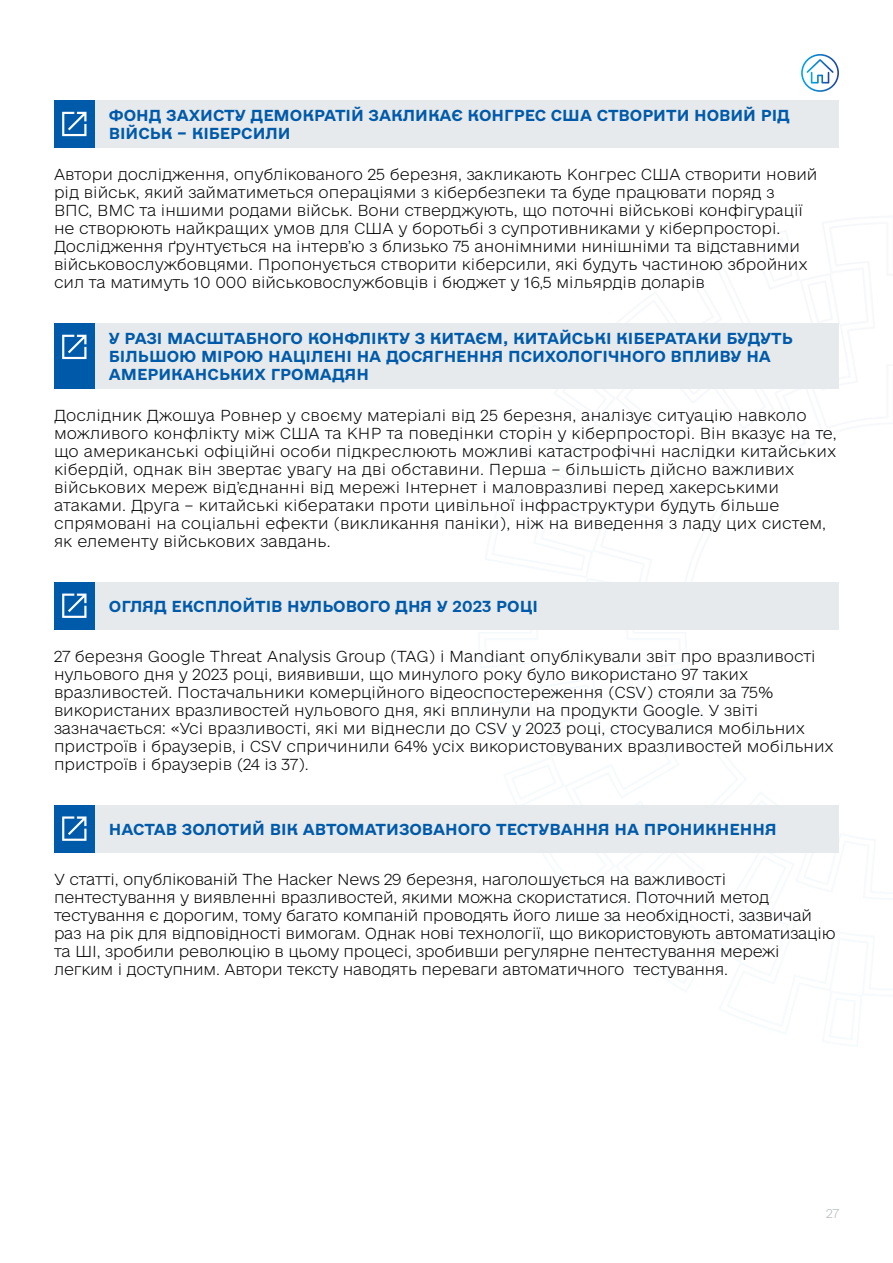
<style>
.page{position:relative;width:893px;height:1263px;background:#fff}
.page>*{position:absolute;margin:0;border:0;box-sizing:border-box;transform-origin:0 0}
.t1{font:15px/18px "e Ukraine Thin";color:#000}
.Подзаголовок{font:15px/18px "e Ukraine Head Bold";color:#005aaa}
.t2{font:12px "e Ukraine Thin";color:#b5b9bc}
</style>
<div class="page">
<svg style="left:801px;top:54px;width:38px;height:38px"></svg>
<div style="left:95px;top:323px;width:744px;height:66px;background:#e7eaec"></div>
<div style="left:54px;top:323px;width:41px;height:66px;background:#005aaa"></div>
<svg style="left:62px;top:335px;width:24px;height:24px"></svg>
<div style="left:95px;top:100px;width:744px;height:48px;background:#e7eaec"></div>
<div style="left:95px;top:582px;width:744px;height:48px;background:#e7eaec"></div>
<div style="left:95px;top:805px;width:744px;height:47px;background:#e7eaec"></div>
<div style="left:54px;top:100px;width:41px;height:48px;background:#005aaa"></div>
<div style="left:54px;top:582px;width:41px;height:48px;background:#005aaa"></div>
<div style="left:54px;top:805px;width:41px;height:47px;background:#005aaa"></div>
<svg style="left:62px;top:112px;width:24px;height:24px"></svg>
<svg style="left:62px;top:593px;width:24px;height:25px"></svg>
<svg style="left:62px;top:816px;width:24px;height:25px"></svg>
<p class="Подзаголовок" style="left:109px;top:107px;width:683px">ФОНД ЗАХИСТУ ДЕМОКРАТІЙ ЗАКЛИКАЄ КОНГРЕС США СТВОРИТИ НОВИЙ РІД<br>ВІЙСЬК – КІБЕРСИЛИ</p>
<p class="t1" style="left:54px;top:166px;width:765px">Автори дослідження, опублікованого 25 березня, закликають Конгрес США створити новий рід військ, який займатиметься операціями з кібербезпеки та буде працювати поряд з<br>ВПС, ВМС та іншими родами військ. Вони стверджують, що поточні військові конфігурації не створюють найкращих умов для США у боротьбі з супротивниками у кіберпросторі.<br>Дослідження ґрунтується на інтерв’ю з близько 75 анонімними нинішніми та відставними військовослужбовцями. Пропонується створити кіберсили, які будуть частиною збройних сил та матимуть 10 000 військовослужбовців і бюджет у 16,5 мільярдів доларів</p>
<p class="Подзаголовок" style="left:109px;top:330px;width:686px">У РАЗІ МАСШТАБНОГО КОНФЛІКТУ З КИТАЄМ, КИТАЙСЬКІ КІБЕРАТАКИ БУДУТЬ<br>БІЛЬШОЮ МІРОЮ НАЦІЛЕНІ НА ДОСЯГНЕННЯ ПСИХОЛОГІЧНОГО ВПЛИВУ НА<br>АМЕРИКАНСЬКИХ ГРОМАДЯН</p>
<p class="t1" style="left:54px;top:407px;width:784px">Дослідник Джошуа Ровнер у своєму матеріалі від 25 березня, аналізує ситуацію навколо можливого конфлікту між США та КНР та поведінки сторін у кіберпросторі. Він вказує на те, що американські офіційні особи підкреслюють можливі катастрофічні наслідки китайських кібердій, однак він звертає увагу на дві обставини. Перша – більшість дійсно важливих військових мереж від’єднанні від мережі Інтернет і маловразливі перед хакерськими атаками. Друга – китайські кібератаки проти цивільної інфраструктури будуть більше спрямовані на соціальні ефекти (викликання паніки), ніж на виведення з ладу цих систем, як елементу військових завдань.</p>
<p class="Подзаголовок" style="left:109px;top:597px;width:431px">ОГЛЯД ЕКСПЛОЙТІВ НУЛЬОВОГО ДНЯ У 2023 РОЦІ</p>
<p class="t1" style="left:54px;top:648px;width:781px">27 березня Google Threat Analysis Group (TAG) і Mandiant опублікували звіт про вразливості нульового дня у 2023 році, виявивши, що минулого року було використано 97 таких вразливостей. Постачальники комерційного відеоспостереження (CSV) стояли за 75% використаних вразливостей нульового дня, які вплинули на продукти Google. У звіті зазначається: «Усі вразливості, які ми віднесли до CSV у 2023 році, стосувалися мобільних пристроїв і браузерів, і CSV спричинили 64% усіх використовуваних вразливостей мобільних пристроїв і браузерів (24 із 37).</p>
<p class="Подзаголовок" style="left:109px;top:820px;width:669px">НАСТАВ ЗОЛОТИЙ ВІК АВТОМАТИЗОВАНОГО ТЕСТУВАННЯ НА ПРОНИКНЕННЯ</p>
<p class="t1" style="left:54px;top:871px;width:783px">У статті, опублікованій The Hacker News 29 березня, наголошується на важливості пентестування у виявленні вразливостей, якими можна скористатися. Поточний метод тестування є дорогим, тому багато компаній проводять його лише за необхідності, зазвичай раз на рік для відповідності вимогам. Однак нові технології, що використовують автоматизацію та ШІ, зробили революцію в цьому процесі, зробивши регулярне пентестування мережі легким і доступним. Автори тексту наводять переваги автоматичного тестування.</p>
<p class="t2" style="left:826px;top:1206px;width:14px">27</p>
</div>
